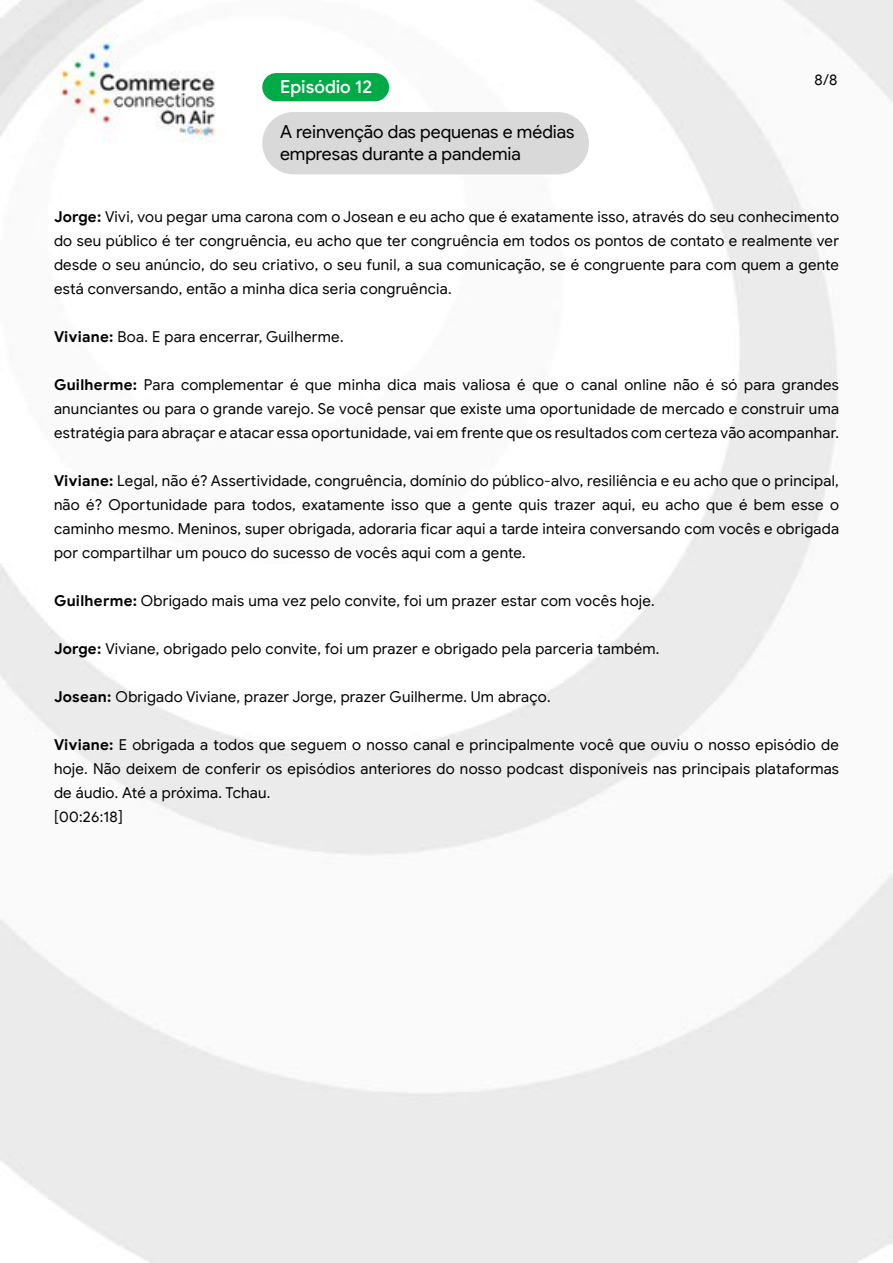
<style>
.page{position:relative;width:893px;height:1263px;background:#fff}
.page>*{position:absolute;margin:0;border:0;box-sizing:border-box;transform-origin:0 0}
.t1{font:18px/21.6px "Google Sans Display";color:#000}
.t2{font:500 18px "Google Sans Display";color:#fff}
.t3{font:15px/24px "Google Sans";letter-spacing:.015em;color:#000;text-align:justify}
.t4{font:15px "Google Sans Display";color:#000}
.s1{font-weight:700}
</style>
<div class="page">
<img style="left:0;top:0;width:893px;height:1263px">
<div style="left:262px;top:73px;width:127px;height:28px;background:#00aa46;border-radius:14px"></div>
<div style="left:262px;top:112px;width:327px;height:62px;background:#d9d9d9;border-radius:31px"></div>
<p class="t2" style="left:280px;top:76px;width:93px">Episódio 12</p>
<p class="t1" style="left:280px;top:121px;width:296px">A reinvenção das pequenas e médias empresas durante a pandemia</p>
<p class="t4" style="left:814px;top:70px;width:25px">8/8</p>
<p class="t3" style="left:54px;top:204px;width:786px"><span class="s1">Jorge:</span> Vivi, vou pegar uma carona com o Josean e eu acho que é exatamente isso, através do seu conhecimento do seu público é ter congruência, eu acho que ter congruência em todos os pontos de contato e realmente ver desde o seu anúncio, do seu criativo, o seu funil, a sua comunicação, se é congruente para com quem a gente está conversando, então a minha dica seria congruência.</p>
<p class="t3" style="left:54px;top:324px;width:291px"><span class="s1">Viviane:</span> Boa. E para encerrar, Guilherme.</p>
<p class="t3" style="left:54px;top:372px;width:786px"><span class="s1">Guilherme:</span> Para complementar é que minha dica mais valiosa é que o canal online não é só para grandes anunciantes ou para o grande varejo. Se você pensar que existe uma oportunidade de mercado e construir uma estratégia para abraçar e atacar essa oportunidade, vai em frente que os resultados com certeza vão acompanhar.</p>
<p class="t3" style="left:54px;top:468px;width:786px"><span class="s1">Viviane:</span> Legal, não é? Assertividade, congruência, domínio do público-alvo, resiliência e eu acho que o principal, não é? Oportunidade para todos, exatamente isso que a gente quis trazer aqui, eu acho que é bem esse o caminho mesmo. Meninos, super obrigada, adoraria ficar aqui a tarde inteira conversando com vocês e obrigada por compartilhar um pouco do sucesso de vocês aqui com a gente.</p>
<p class="t3" style="left:54px;top:588px;width:602px"><span class="s1">Guilherme:</span> Obrigado mais uma vez pelo convite, foi um prazer estar com vocês hoje.</p>
<p class="t3" style="left:54px;top:636px;width:607px"><span class="s1">Jorge:</span> Viviane, obrigado pelo convite, foi um prazer e obrigado pela parceria também.</p>
<p class="t3" style="left:54px;top:684px;width:498px"><span class="s1">Josean:</span> Obrigado Viviane, prazer Jorge, prazer Guilherme. Um abraço.</p>
<p class="t3" style="left:54px;top:732px;width:786px;text-align:left"><span class="s1">Viviane:</span> E obrigada a todos que seguem o nosso canal e principalmente você que ouviu o nosso episódio de hoje. Não deixem de conferir os episódios anteriores do nosso podcast disponíveis nas principais plataformas de áudio. Até a próxima. Tchau.<br>[00:26:18]</p>
</div>
